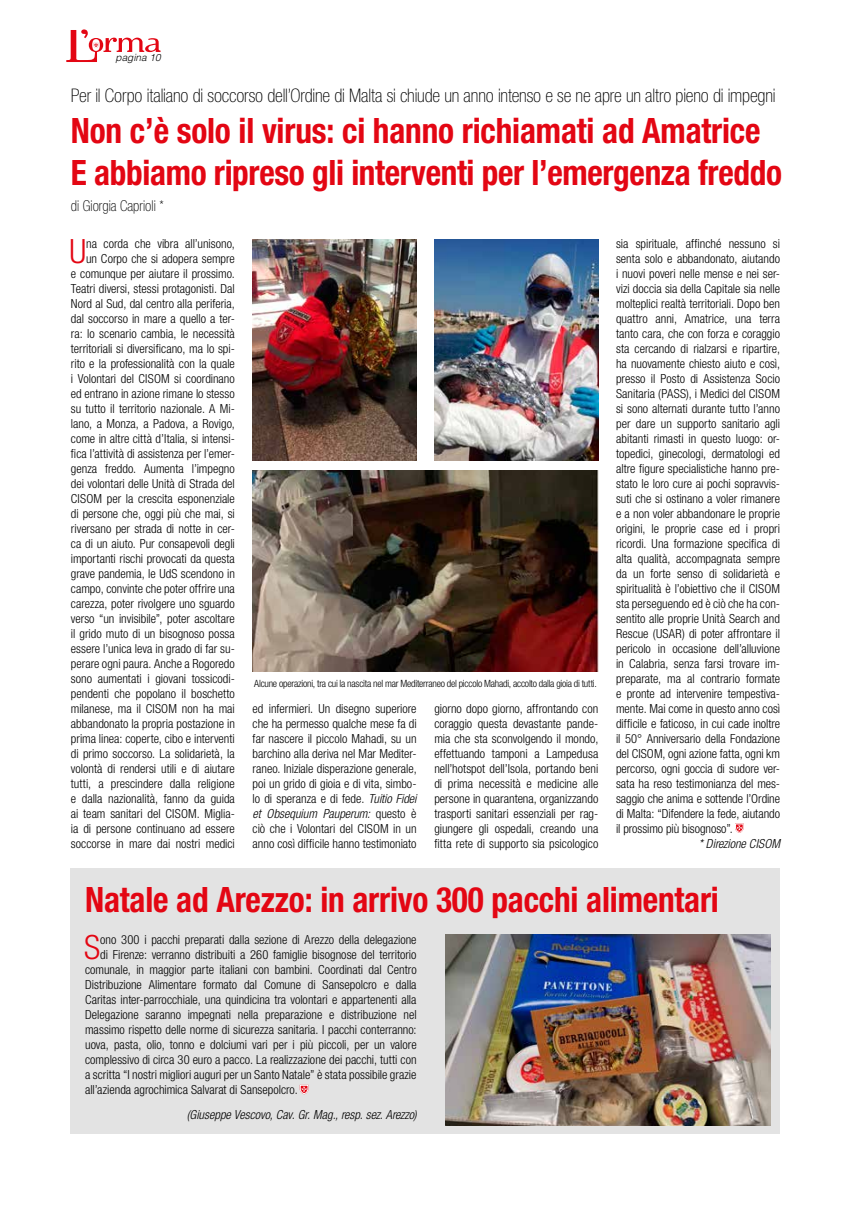
<style>
.page{position:relative;width:851px;height:1205px;background:#fff}
.page>*{position:absolute;margin:0;border:0;box-sizing:border-box;transform-origin:0 0}
.t1{font:700 condensed 35px/41.2px "Helvetica Neue LT Std";letter-spacing:-.005em;color:#e30613;scale:.95 1}
.t2{font:300 condensed 33.5px "Helvetica Neue LT Std";color:#e30613}
.t3{font:100 condensed 18.75px "Helvetica Neue LT Std";letter-spacing:-.01em;color:#000}
.t4{font:100 condensed 15px "Helvetica Neue LT Std";color:#000}
.t5{font:300 condensed 12.5px/15px "Helvetica Neue LT Std";color:#000;text-align:justify}
.t6{font:italic 300 condensed 12.5px "Helvetica Neue LT Std";color:#000}
.t7{font:300 condensed 10px "Helvetica Neue LT Std";letter-spacing:-.02em;color:#000}
.t8{font:italic 300 10px "Helvetica LT Std";color:#000}
.s1{font-style:italic}
</style>
<div class="page">
<svg style="left:66px;top:29px;width:94px;height:33px"></svg>
<div style="left:71px;top:868px;width:709px;height:266px;background:#e3e3e3"></div>
<img style="left:252px;top:239px;width:164px;height:222px">
<img style="left:252px;top:470px;width:346px;height:201px">
<img style="left:434px;top:239px;width:164px;height:222px">
<img style="left:445px;top:935px;width:325px;height:190px">
<svg style="left:735px;top:823px;width:8px;height:10px"></svg>
<svg style="left:300px;top:1085px;width:8px;height:9px"></svg>
<p class="t8" style="left:115px;top:52px;width:47px">pagina 10</p>
<h3 class="t3" style="left:71px;top:85px;width:706px">Per il Corpo italiano di soccorso dell’Ordine di Malta si chiude un anno intenso e se ne apre un altro pieno di impegni</h3>
<h1 class="t1" style="left:71px;top:110px;width:749px">Non c’è solo il virus: ci hanno richiamati ad Amatrice<br>E abbiamo ripreso gli interventi per l’emergenza freddo</h1>
<p class="t4" style="left:71px;top:197px;width:94px">di Giorgia Caprioli *</p>
<h2 class="t2" style="left:69px;top:232px;width:18px">U</h2>
<p class="t5" style="left:616px;top:236px;width:165px">sia spirituale, affinché nessuno si senta solo e abbandonato, aiutando i nuovi poveri nelle mense e nei ser&shy;vizi doccia sia della Capitale sia nelle molteplici realtà territoriali. Dopo ben quattro anni, Amatrice, una terra tanto cara, che con forza e coraggio sta cercando di rialzarsi e ripartire, ha nuovamente chiesto aiuto e così, presso il Posto di Assistenza Socio Sanitaria (PASS), i Medici del CISOM si sono alternati durante tutto l’anno per dare un supporto sanitario agli abitanti rimasti in questo luogo: or&shy;topedici, ginecologi, dermatologi ed altre figure specialistiche hanno pre&shy;stato le loro cure ai pochi sopravvis&shy;suti che si ostinano a voler rimanere e a non voler abbandonare le proprie origini, le proprie case ed i propri ricordi. Una formazione specifica di alta qualità, accompagnata sempre da un forte senso di solidarietà e spiritualità è l’obiettivo che il CISOM sta perseguendo ed è ciò che ha con&shy;sentito alle proprie Unità Search and Rescue (USAR) di poter affrontare il pericolo in occasione dell’alluvione in Calabria, senza farsi trovare im&shy;preparate, ma al contrario formate e pronte ad intervenire tempestiva&shy;mente. Mai come in questo anno così difficile e faticoso, in cui cade inoltre il 50° Anniversario della Fondazione del CISOM, ogni azione fatta, ogni km percorso, ogni goccia di sudore ver&shy;sata ha reso testimonianza del mes&shy;saggio che anima e sottende l’Ordine di Malta: “Difendere la fede, aiutando il prossimo più bisognoso”.</p>
<p class="t6" style="left:698px;top:837px;width:83px">* Direzione CISOM</p>
<h1 class="t1" style="left:85px;top:878px;width:668px">Natale ad Arezzo: in arrivo 300 pacchi alimentari</h1>
<h2 class="t2" style="left:84px;top:928px;width:18px">S</h2>
<p class="t5" style="left:100px;top:932px;width:318px">ono 300 i pacchi preparati dalla sezione di Arezzo della delegazione</p>
<p class="t5" style="left:71px;top:236px;width:165px;text-align:right">na corda che vibra all’unisono,<br>un Corpo che si adopera sempre<br>e comunque per aiutare il prossimo.<br>Teatri diversi, stessi protagonisti. Dal Nord al Sud, dal centro alla periferia, dal soccorso in mare a quello a ter&shy;ra: lo scenario cambia, le necessità territoriali si diversificano, ma lo spi&shy;rito e la professionalità con la quale i Volontari del CISOM si coordinano ed entrano in azione rimane lo stesso su tutto il territorio nazionale. A Mi&shy;lano, a Monza, a Padova, a Rovigo, come in altre città d’Italia, si intensi&shy;fica l’attività di assistenza per l’emer&shy;genza freddo. Aumenta l’impegno dei volontari delle Unità di Strada del CISOM per la crescita esponenziale di persone che, oggi più che mai, si riversano per strada di notte in cer&shy;ca di un aiuto. Pur consapevoli degli importanti rischi provocati da questa grave pandemia, le UdS scendono in campo, convinte che poter offrire una carezza, poter rivolgere uno sguardo verso “un invisibile”, poter ascoltare il grido muto di un bisognoso possa essere l’unica leva in grado di far su&shy;perare ogni paura. Anche a Rogoredo sono aumentati i giovani tossicodi&shy;pendenti che popolano il boschetto milanese, ma il CISOM non ha mai abbandonato la propria postazione in prima linea: coperte, cibo e interventi di primo soccorso. La solidarietà, la volontà di rendersi utili e di aiutare tutti, a prescindere dalla religione e dalla nazionalità, fanno da guida ai team sanitari del CISOM. Miglia&shy;ia di persone continuano ad essere soccorse in mare dai nostri medici</p>
<p class="t7" style="left:254px;top:678px;width:344px">Alcune operazioni, tra cui la nascita nel mar Mediterraneo del piccolo Mahadi, accolto dalla gioia di tutti.</p>
<p class="t5" style="left:434px;top:701px;width:165px">giorno dopo giorno, affrontando con coraggio questa devastante pande&shy;mia che sta sconvolgendo il mondo, effettuando tamponi a Lampedusa nell’hotspot dell’Isola, portando beni di prima necessità e medicine alle persone in quarantena, organizzando trasporti sanitari essenziali per rag&shy;giungere gli ospedali, creando una fitta rete di supporto sia psicologico</p>
<p class="t5" style="left:252px;top:701px;width:165px">ed infermieri. Un disegno superiore che ha permesso qualche mese fa di far nascere il piccolo Mahadi, su un barchino alla deriva nel Mar Mediter&shy;raneo. Iniziale disperazione generale, poi un grido di gioia e di vita, simbo&shy;lo di speranza e di fede. <span class="s1">Tuitio Fidei et Obsequium Pauperum:</span> questo è ciò che i Volontari del CISOM in un anno così difficile hanno testimoniato</p>
<p class="t5" style="left:100px;top:947px;width:318px">di Firenze: verranno distribuiti a 260 famiglie bisognose del territorio</p>
<p class="t5" style="left:85px;top:962px;width:333px">comunale, in maggior parte italiani con bambini. Coordinati dal Centro</p>
<p class="t5" style="left:85px;top:977px;width:333px">Distribuzione Alimentare formato dal Comune di Sansepolcro e dalla</p>
<p class="t5" style="left:85px;top:992px;width:333px">Caritas inter-parrocchiale, una quindicina tra volontari e appartenenti alla</p>
<p class="t5" style="left:85px;top:1007px;width:333px">Delegazione saranno impegnati nella preparazione e distribuzione nel</p>
<p class="t5" style="left:85px;top:1022px;width:333px">massimo rispetto delle norme di sicurezza sanitaria. I pacchi conterranno:</p>
<p class="t5" style="left:85px;top:1037px;width:333px">uova, pasta, olio, tonno e dolciumi vari per i più piccoli, per un valore</p>
<p class="t5" style="left:85px;top:1052px;width:333px">complessivo di circa 30 euro a pacco. La realizzazione dei pacchi, tutti con</p>
<p class="t5" style="left:85px;top:1067px;width:333px">a scritta “I nostri migliori auguri per un Santo Natale” è stata possibile grazie</p>
<p class="t5" style="left:85px;top:1082px;width:214px">all’azienda agrochimica Salvarat di Sansepolcro.</p>
<p class="t6" style="left:187px;top:1107px;width:231px">(Giuseppe Vescovo, Cav. Gr. Mag., resp. sez. Arezzo)</p>
</div>
